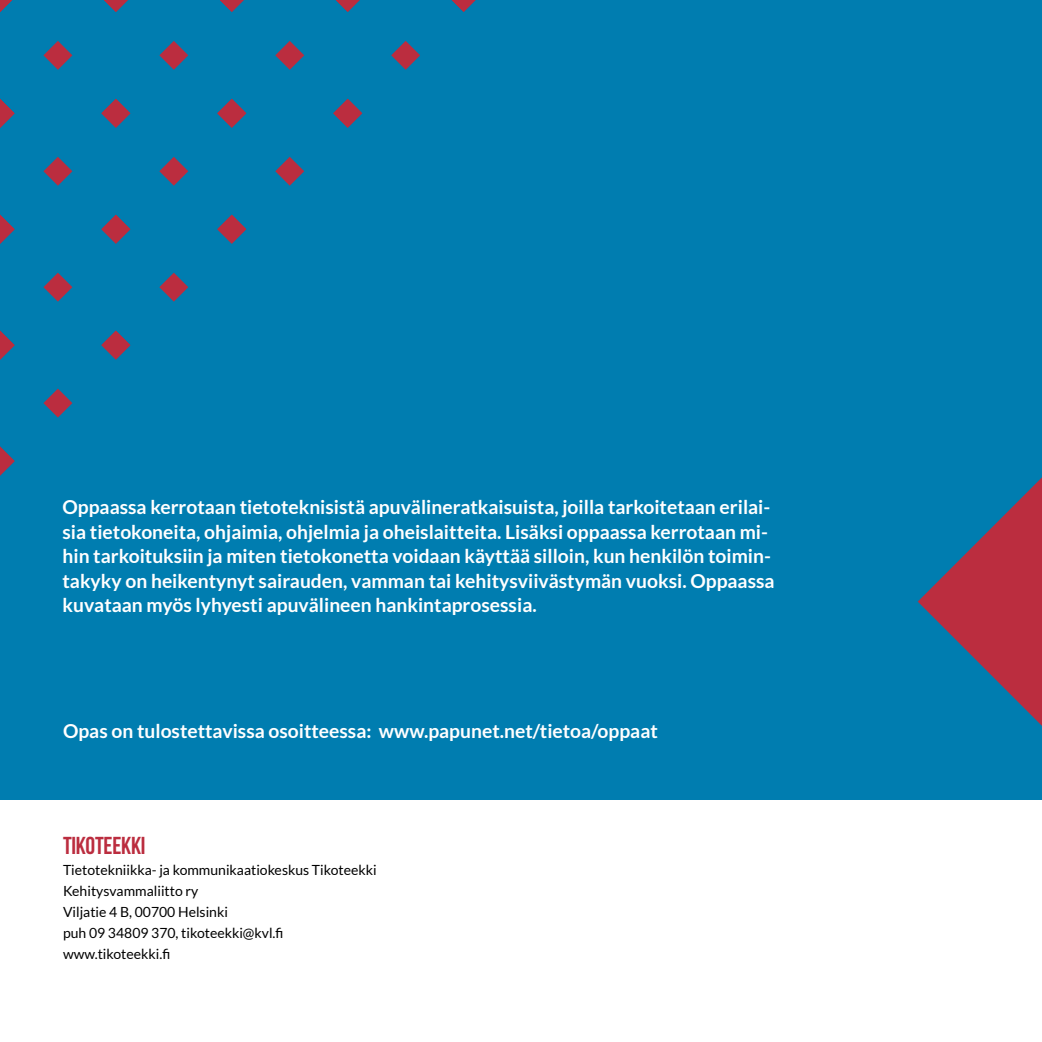
<style>
.page{position:relative;width:1042px;height:1042px;background:#007db0}
.page>*{position:absolute;margin:0;border:0;box-sizing:border-box;transform-origin:0 0}
.t1{font:24.5px "Bebas Neue";letter-spacing:-.01em;color:#bb2d3f}
.t2{font:700 19.25px/24.5px "Lato";color:#fff}
.t3{font:14px/21px "Lato";color:#000}
</style>
<div class="page">
<div style="left:0;top:800px;width:1042px;height:242px;background:#fff"></div>
<svg style="left:159px;top:41px;width:29px;height:29px"></svg>
<svg style="left:275px;top:41px;width:29px;height:29px"></svg>
<svg style="left:43px;top:41px;width:29px;height:29px"></svg>
<svg style="left:391px;top:41px;width:29px;height:29px"></svg>
<svg style="left:159px;top:157px;width:29px;height:29px"></svg>
<svg style="left:217px;top:99px;width:29px;height:29px"></svg>
<svg style="left:275px;top:157px;width:29px;height:29px"></svg>
<svg style="left:333px;top:99px;width:29px;height:29px"></svg>
<svg style="left:43px;top:157px;width:29px;height:29px"></svg>
<svg style="left:101px;top:99px;width:29px;height:29px"></svg>
<svg style="left:159px;top:273px;width:29px;height:29px"></svg>
<svg style="left:217px;top:215px;width:29px;height:29px"></svg>
<svg style="left:43px;top:273px;width:29px;height:29px"></svg>
<svg style="left:101px;top:215px;width:29px;height:29px"></svg>
<svg style="left:0;top:99px;width:14px;height:29px"></svg>
<svg style="left:0;top:215px;width:14px;height:29px"></svg>
<svg style="left:43px;top:388px;width:29px;height:29px"></svg>
<svg style="left:101px;top:331px;width:29px;height:29px"></svg>
<svg style="left:0;top:331px;width:14px;height:28px"></svg>
<svg style="left:0;top:446px;width:14px;height:29px"></svg>
<svg style="left:220px;top:0;width:24px;height:12px"></svg>
<svg style="left:336px;top:0;width:23px;height:12px"></svg>
<svg style="left:104px;top:0;width:24px;height:12px"></svg>
<svg style="left:452px;top:0;width:23px;height:12px"></svg>
<svg style="left:0;top:0;width:12px;height:12px"></svg>
<svg style="left:918px;top:477px;width:124px;height:249px"></svg>
<p class="t2" style="left:63px;top:495px;width:713px">Oppaassa kerrotaan tietoteknisistä apuvälineratkaisuista, joilla tarkoitetaan erilai&shy;sia tietokoneita, ohjaimia, ohjelmia ja oheislaitteita. Lisäksi oppaassa kerrotaan mi&shy;hin tarkoituksiin ja miten tietokonetta voidaan käyttää silloin, kun henkilön toimin&shy;takyky on heikentynyt sairauden, vamman tai kehitysviivästymän vuoksi. Oppaassa kuvataan myös lyhyesti apuvälineen hankintaprosessia.</p>
<p class="t2" style="left:63px;top:718px;width:596px">Opas on tulostettavissa osoitteessa: www.papunet.net/tietoa/oppaat</p>
<p class="t1" style="left:63px;top:832px;width:84px">TIKOTEEKKI</p>
<p class="t3" style="left:63px;top:860px;width:315px">Tietotekniikka- ja kommunikaatiokeskus Tikoteekki<br>Kehitysvammaliitto ry<br>Viljatie 4 B, 00700 Helsinki<br>puh 09 34809 370, tikoteekki@kvl.fi www.tikoteekki.fi</p>
</div>
